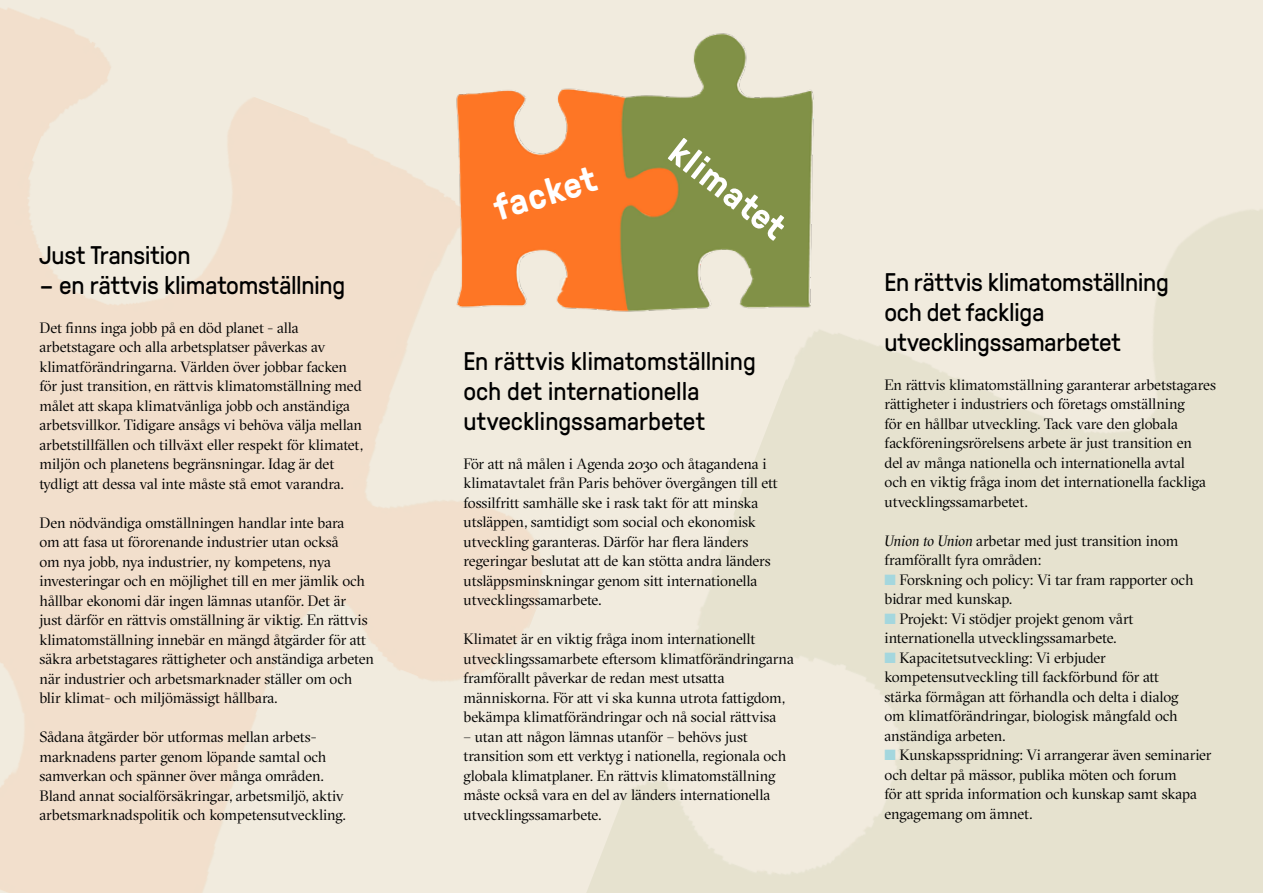
<style>
.page{position:relative;width:1263px;height:893px;background:#fff}
.page>*{position:absolute;margin:0;border:0;box-sizing:border-box;transform-origin:0 0}
.t1{font:700 37.05px "GT Pressura";color:#fff}
.t2{font:25.5px/30px "GT Pressura";letter-spacing:-.005em;color:#000}
.t3{font:15px/19.5px "GT Sectra Fine";letter-spacing:-.005em;color:#000}
.s1{font-style:italic}
.s2{color:#a4d7de}
</style>
<div class="page">
<div style="left:0;top:0;width:1263px;height:893px;background:linear-gradient(to right,#f4e4d4,#e9e8d8)"></div>
<img style="left:451px;top:33px;width:378px;height:309px">
<h2 class="t2" style="left:39px;top:238px;width:153px">Just Transition</h2>
<h2 class="t2" style="left:39px;top:268px;width:307px">– en rättvis klimatomställning</h2>
<p class="t3" style="left:39px;top:317px;width:325px">Det finns inga jobb på en död planet - alla arbetstagare och alla arbetsplatser påverkas av klimatförändringarna. Världen över jobbar facken för just transition, en rättvis klimatomställning med målet att skapa klimatvänliga jobb och anständiga arbetsvillkor. Tidigare ansågs vi behöva välja mellan arbetstillfällen och tillväxt eller respekt för klimatet, miljön och planetens begränsningar. Idag är det tydligt att dessa val inte måste stå emot varandra.</p>
<p class="t3" style="left:39px;top:512px;width:336px">Den nödvändiga omställningen handlar inte bara<br>om att fasa ut förorenande industrier utan också<br>om nya jobb, nya industrier, ny kompetens, nya investeringar och en möjlighet till en mer jämlik och hållbar ekonomi där ingen lämnas utanför. Det är<br>just därför en rättvis omställning är viktig. En rättvis klimatomställning innebär en mängd åtgärder för att säkra arbetstagares rättigheter och anständiga arbeten när industrier och arbetsmarknader ställer om och blir klimat- och miljömässigt hållbara.</p>
<p class="t3" style="left:39px;top:727px;width:308px">Sådana åtgärder bör utformas mellan arbets&shy;marknadens parter genom löpande samtal och samverkan och spänner över många områden.<br>Bland annat socialförsäkringar, arbetsmiljö, aktiv arbetsmarknadspolitik och kompetensutveckling.</p>
<h1 class="t1" style="left:487px;top:182px;width:106px;rotate:-17deg">facket</h1>
<h1 class="t1" style="left:690px;top:125px;width:138px;rotate:38deg">klimatet</h1>
<h2 class="t2" style="left:463px;top:345px;width:294px">En rättvis klimatomställning och det internationella utvecklingssamarbetet</h2>
<p class="t3" style="left:463px;top:454px;width:316px">För att nå målen i Agenda 2030 och åtagandena i klimatavtalet från Paris behöver övergången till ett fossilfritt samhälle ske i rask takt för att minska utsläppen, samtidigt som social och ekonomisk utveckling garanteras. Därför har flera länders regeringar beslutat att de kan stötta andra länders utsläppsminskningar genom sitt internationella utvecklingssamarbete.</p>
<p class="t3" style="left:463px;top:629px;width:332px">Klimatet är en viktig fråga inom internationellt utvecklingssamarbete eftersom klimatförändringarna framförallt påverkar de redan mest utsatta människorna. För att vi ska kunna utrota fattigdom, bekämpa klimatförändringar och nå social rättvisa</p>
<p class="t3" style="left:463px;top:727px;width:324px">– utan att någon lämnas utanför – behövs just transition som ett verktyg i nationella, regionala och globala klimatplaner. En rättvis klimatomställning måste också vara en del av länders internationella utvecklingssamarbete.</p>
<h2 class="t2" style="left:884px;top:265px;width:286px">En rättvis klimatomställning och det fackliga utvecklingssamarbetet</h2>
<p class="t3" style="left:884px;top:374px;width:333px">En rättvis klimatomställning garanterar arbetstagares rättigheter i industriers och företags omställning<br>för en hållbar utveckling. Tack vare den globala fackföreningsrörelsens arbete är just transition en<br>del av många nationella och internationella avtal<br>och en viktig fråga inom det internationella fackliga utvecklingssamarbetet.</p>
<p class="t3" style="left:884px;top:530px;width:295px"><span class="s1">Union to Union</span> arbetar med just transition inom framförallt fyra områden:</p>
<p class="t3" style="left:884px;top:569px;width:311px"><span class="s2">■</span> Forskning och policy: Vi tar fram rapporter och bidrar med kunskap.</p>
<p class="t3" style="left:884px;top:608px;width:251px"><span class="s2">■</span> Projekt: Vi stödjer projekt genom vårt internationella utvecklingssamarbete.</p>
<p class="t3" style="left:884px;top:647px;width:296px"><span class="s2">■</span> Kapacitetsutveckling: Vi erbjuder kompetensutveckling till fackförbund för att stärka förmågan att förhandla och delta i dialog om klimatförändringar, biologisk mångfald och anständiga arbeten.</p>
<p class="t3" style="left:884px;top:745px;width:328px"><span class="s2">■</span> Kunskapsspridning: Vi arrangerar även seminarier och deltar på mässor, publika möten och forum<br>för att sprida information och kunskap samt skapa engagemang om ämnet.</p>
</div>
